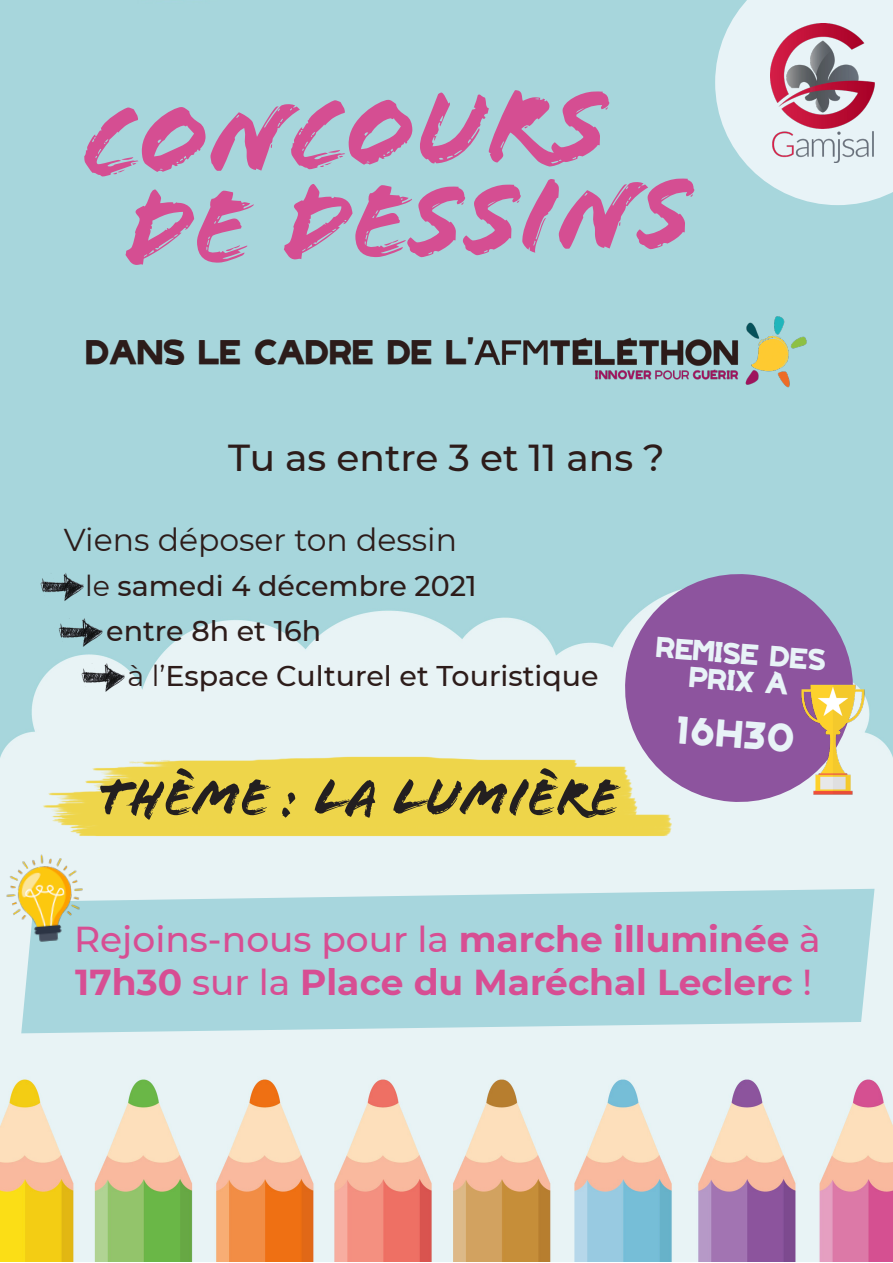
<style>
.page{position:relative;width:893px;height:1263px;background:#fff}
.page>*{position:absolute;margin:0;border:0;box-sizing:border-box;transform-origin:0 0}
.t1{font:108px "Flood Std";color:#d54e92}
.t2{font:54px "Flood Std";color:#231f20}
.t3{font:500 37.5px "Montserrat";color:#2d1c1a}
.t4{font:700 36px/43.2px "Montserrat";color:#d74e93}
.t5{font:31.5px "Montserrat";color:#2d1c1a}
.t6{font:700 30px "AFM Telethon";color:#e8f3f7}
.t7{font:500 28.5px "Montserrat";color:#2d1c1a}
.t8{font:700 27px "AFM Telethon";color:#2c1c1a}
.t9{font:700 22.5px "AFM Telethon";color:#e8f3f7}
.s1{font-weight:400}
.s2{font-weight:500}
</style>
<div class="page">
<img style="left:0;top:378px;width:893px;height:884px">
<svg style="left:715px;top:0;width:178px;height:205px;background:#dbedf1"></svg>
<img style="left:770px;top:24px;width:104px;height:139px">
<svg style="left:21px;top:889px;width:853px;height:144px;background:#abd7de"></svg>
<img style="left:468px;top:314px;width:345px;height:74px">
<svg style="left:620px;top:569px;width:237px;height:237px;background:#9778af"></svg>
<img style="left:31px;top:557px;width:59px;height:59px">
<img style="left:50px;top:603px;width:58px;height:58px">
<img style="left:72px;top:648px;width:59px;height:58px">
<img style="left:739px;top:646px;width:154px;height:187px">
<img style="left:0;top:933px;width:134px;height:43px">
<img style="left:0;top:716px;width:685px;height:217px">
<p class="t1" style="left:80px;top:79px;width:529px;rotate:-2deg">CONCOURS</p>
<p class="t1" style="left:120px;top:168px;width:574px;rotate:-2deg">DE DESSINS</p>
<p class="t8" style="left:85px;top:342px;width:390px">DANS LE CADRE DE L’</p>
<p class="t3" style="left:228px;top:432px;width:438px">Tu as entre 3 et 11 ans ?</p>
<p class="t5" style="left:64px;top:518px;width:395px">Viens déposer ton dessin</p>
<p class="t7" style="left:85px;top:566px;width:393px"><span class="s1">le</span> samedi 4 décembre 2021</p>
<p class="t7" style="left:106px;top:611px;width:216px">entre 8h et 16h</p>
<p class="t7" style="left:128px;top:656px;width:473px"><span class="s1">à l’</span>Espace Culturel et Touristique</p>
<p class="t2" style="left:98px;top:766px;width:523px">THÈME : LA LUMIÈRE</p>
<p class="t9" style="left:657px;top:638px;width:172px;rotate:5deg">Remise des</p>
<p class="t9" style="left:690px;top:668px;width:101px;rotate:5deg">prix à</p>
<p class="t6" style="left:676px;top:718px;width:121px;rotate:5deg">16h30</p>
<p class="t4" style="left:74px;top:916px;width:748px"><span class="s2">Rejoins-nous pour la</span> marche illuminée <span class="s2">à<br></span>17h30 <span class="s2">sur la</span> Place du Maréchal Leclerc <span class="s2">!</span></p>
</div>
